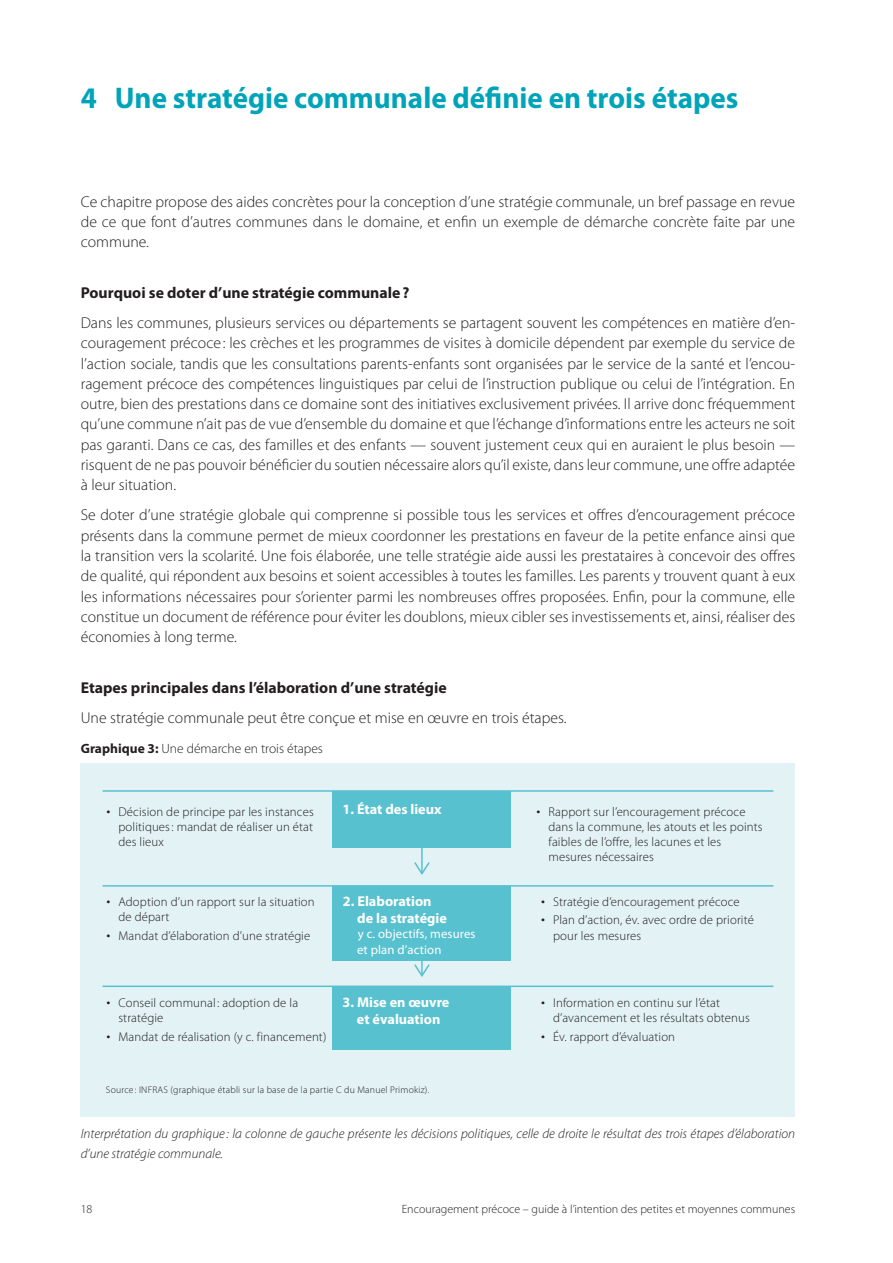
<style>
.page{position:relative;width:893px;height:1263px;background:#fff}
.page>*{position:absolute;margin:0;border:0;box-sizing:border-box;transform-origin:0 0}
.t1{font:700 30px "Myriad Pro";color:#00a4b8}
.t2{font:300 15.75px/20.2px "Myriad Pro";color:#231f20;text-align:justify}
.t3{font:700 15.75px "Myriad Pro";color:#231f20}
.t4{font:700 14.25px/17.1px "Myriad Pro";color:#fff}
.t5{font:italic 300 13.5px/20.2px "Myriad Pro";color:#231f20}
.t6{font:300 13.5px "Myriad Pro";color:#231f20}
.t7{font:300 12.75px/15.3px "Myriad Pro";letter-spacing:.01em;color:#231f20}
.t8{font:12.75px/15.3px "Myriad Pro";letter-spacing:.01em;color:#fff}
.t9{font:300 12px "Myriad Pro";color:#231f20}
.t10{font:300 9.75px "Myriad Pro";letter-spacing:.02em;color:#231f20}
.s1{font-weight:700}
.s2{font-size:15.75px}
</style>
<div class="page">
<div style="left:81px;top:763px;width:714px;height:354px;background:#e2f2f5"></div>
<div style="left:333px;top:791px;width:178px;height:56px;background:#58c1cf"></div>
<div style="left:332px;top:986px;width:179px;height:64px;background:#58c1cf"></div>
<hr style="left:103px;top:790px;width:670px;height:2px;background:#58c1cf">
<hr style="left:103px;top:885px;width:670px;height:2px;background:#58c1cf">
<hr style="left:103px;top:985px;width:670px;height:2px;background:#58c1cf">
<hr style="left:421px;top:847px;width:2px;height:26px;background:#58c1cf">
<svg style="left:414px;top:862px;width:16px;height:12px"></svg>
<hr style="left:421px;top:950px;width:2px;height:25px;background:#58c1cf">
<svg style="left:414px;top:964px;width:16px;height:12px"></svg>
<div style="left:333px;top:886px;width:178px;height:74px;background:#58c1cf"></div>
<h1 class="t1" style="left:81px;top:81px;width:659px">4 Une stratégie communale définie en trois étapes</h1>
<p class="t2" style="left:81px;top:191px;width:716px">Ce chapitre propose des aides concrètes pour la conception d’une stratégie communale, un bref passage en revue de ce que font d’autres communes dans le domaine, et enfin un exemple de démarche concrète faite par une commune.</p>
<p class="t3" style="left:81px;top:283px;width:330px">Pourquoi se doter d’une stratégie communale?</p>
<p class="t2" style="left:81px;top:313px;width:716px">Dans les communes, plusieurs services ou départements se partagent souvent les compétences en matière d’en&shy;couragement précoce : les crèches et les programmes de visites à domicile dépendent par exemple du service de l’action sociale, tandis que les consultations parents-enfants sont organisées par le service de la santé et l’encou&shy;ragement précoce des compétences linguistiques par celui de l’instruction publique ou celui de l’intégration. En outre, bien des prestations dans ce domaine sont des initiatives exclusivement privées. Il arrive donc fréquemment qu’une commune n’ait pas de vue d’ensemble du domaine et que l’échange d’informations entre les acteurs ne soit pas garanti. Dans ce cas, des familles et des enfants — souvent justement ceux qui en auraient le plus besoin — risquent de ne pas pouvoir bénéficier du soutien nécessaire alors qu’il existe, dans leur commune, une offre adaptée à leur situation.</p>
<p class="t2" style="left:81px;top:505px;width:716px">Se doter d’une stratégie globale qui comprenne si possible tous les services et offres d’encouragement précoce présents dans la commune permet de mieux coordonner les prestations en faveur de la petite enfance ainsi que la transition vers la scolarité. Une fois élaborée, une telle stratégie aide aussi les prestataires à concevoir des offres de qualité, qui répondent aux besoins et soient accessibles à toutes les familles. Les parents y trouvent quant à eux les informations nécessaires pour s’orienter parmi les nombreuses offres proposées. Enfin, pour la commune, elle constitue un document de référence pour éviter les doublons, mieux cibler ses investissements et, ainsi, réaliser des économies à long terme.</p>
<p class="t3" style="left:81px;top:678px;width:367px">Etapes principales dans l’élaboration d’une stratégie</p>
<p class="t2" style="left:81px;top:708px;width:487px">Une stratégie communale peut être conçue et mise en œuvre en trois étapes.</p>
<p class="t6" style="left:81px;top:741px;width:244px"><span class="s1">Graphique 3:</span> Une démarche en trois étapes</p>
<p class="t7" style="left:118px;top:804px;width:197px;text-align:justify;text-indent:-12px"><span class="s2">•</span> Décision de principe par les instances politiques: mandat de réaliser un état des lieux</p>
<p class="t4" style="left:343px;top:801px;width:100px">1. État des lieux</p>
<p class="t7" style="left:118px;top:894px;width:198px;text-indent:-12px"><span class="s2">•</span> Adoption d’un rapport sur la situation de départ</p>
<p class="t7" style="left:106px;top:928px;width:205px"><span class="s2">•</span> Mandat d’élaboration d’une stratégie</p>
<p class="t7" style="left:118px;top:995px;width:181px;text-indent:-12px"><span class="s2">•</span> Conseil communal: adoption de la stratégie</p>
<p class="t7" style="left:106px;top:1029px;width:221px"><span class="s2">•</span> Mandat de réalisation (y c. financement)</p>
<p class="t4" style="left:357px;top:893px;width:91px;text-indent:-14px">2. Elaboration de la stratégie</p>
<p class="t8" style="left:357px;top:926px;width:120px">y c. objectifs, mesures et plan d’action</p>
<p class="t4" style="left:343px;top:993px;width:108px;text-align:center">3. Mise en œuvre et évaluation</p>
<p class="t10" style="left:106px;top:1084px;width:325px">Source: INFRAS (graphique établi sur la base de la partie C du Manuel Primokiz).</p>
<p class="t7" style="left:548px;top:804px;width:216px;text-indent:-12px"><span class="s2">•</span> Rapport sur l’encouragement précoce dans la commune, les atouts et les points faibles de l’offre, les lacunes et les mesures nécessaires</p>
<p class="t7" style="left:541px;top:894px;width:200px"><span class="s2">•</span> Stratégie d’encouragement précoce</p>
<p class="t7" style="left:553px;top:913px;width:202px;text-indent:-12px"><span class="s2">•</span> Plan d’action, év. avec ordre de priorité pour les mesures</p>
<p class="t7" style="left:553px;top:995px;width:198px;text-indent:-12px"><span class="s2">•</span> Information en continu sur l’état d’avancement et les résultats obtenus</p>
<p class="t7" style="left:541px;top:1029px;width:136px"><span class="s2">•</span> Év. rapport d’évaluation</p>
<p class="t5" style="left:81px;top:1124px;width:716px">Interprétation du graphique : la colonne de gauche présente les décisions politiques, celle de droite le résultat des trois étapes d’élaboration d’une stratégie communale.</p>
<p class="t9" style="left:81px;top:1202px;width:13px">18</p>
<p class="t9" style="left:402px;top:1202px;width:395px">Encouragement précoce – guide à l’intention des petites et moyennes communes</p>
</div>
